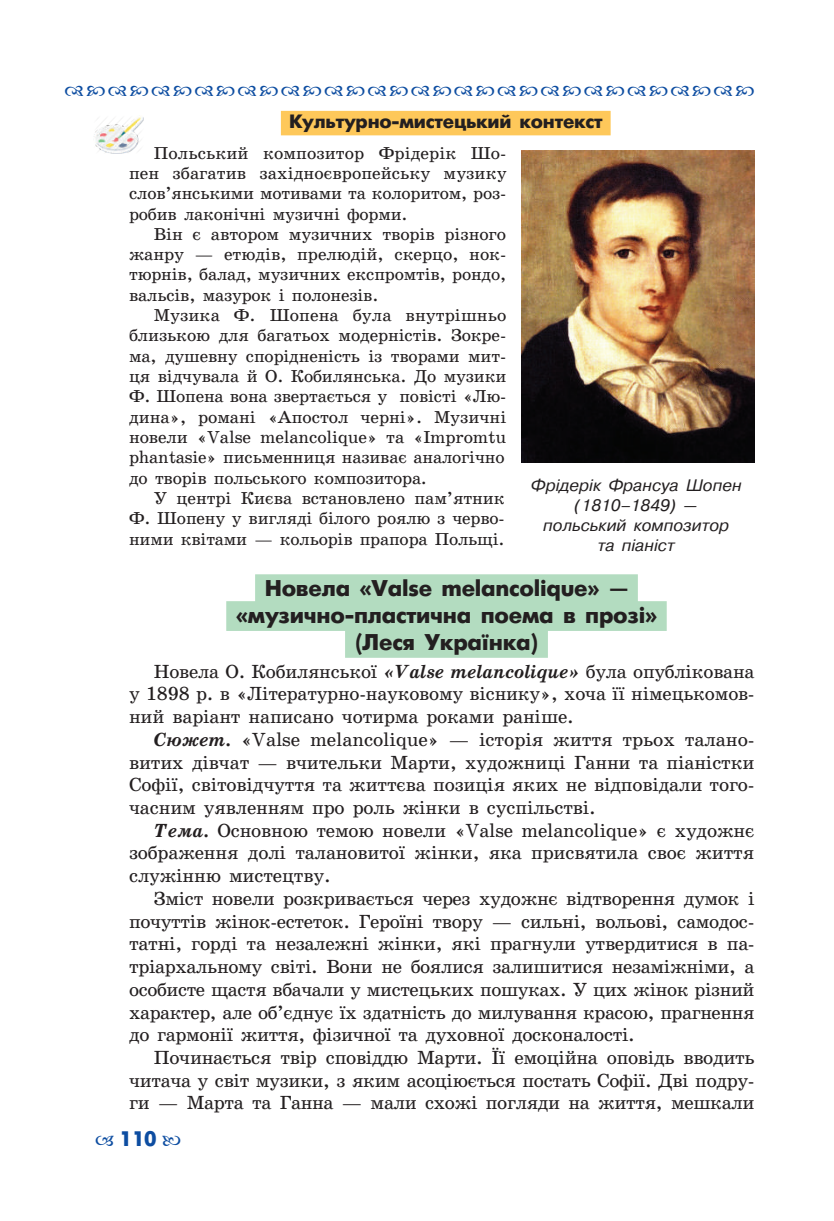
<style>
.page{position:relative;width:834px;height:1221px;background:#fff}
.page>*{position:absolute;margin:0;border:0;box-sizing:border-box;transform-origin:0 0}
.t1{font:700 22.75px/26.8px "Futuris C";letter-spacing:-.01em;color:#231f20;text-align:center}
.t2{font:700 21px "Futuris C";color:#0d4da1}
.t3{font:19.25px/22.8px "School Book C";letter-spacing:-.01em;color:#231f20;text-align:justify}
.t4{font:700 19.25px "Futuris C";letter-spacing:-.01em;color:#231f20}
.t5{font:17.5px/20.3px "School Book C";letter-spacing:-.01em;color:#231f20;text-align:justify}
.t6{font:italic 16.62px/19.9px "Pragmatica C";color:#231f20;text-align:center}
.s1{font-weight:700;font-style:italic}
.s2{font-weight:700}
</style>
<div class="page">
<div style="left:281px;top:111px;width:329px;height:24px;background:#fec85a"></div>
<div style="left:255px;top:574px;width:382px;height:30px;background:#b3dcc0"></div>
<div style="left:226px;top:601px;width:440px;height:30px;background:#b3dcc0"></div>
<div style="left:345px;top:628px;width:203px;height:29px;background:#b3dcc0"></div>
<img style="left:94px;top:116px;width:50px;height:37px">
<img style="left:521px;top:150px;width:233px;height:313px">
<p class="t4" style="left:289px;top:111px;width:315px">Культурно-мистецький контекст</p>
<p class="t5" style="left:129px;top:143px;width:379px;text-indent:25px">Польський композитор Фрідерік Шо&shy;пен збагатив західноєвропейську музику слов’янськими мотивами та колоритом, роз&shy;робив лаконічні музичні форми.</p>
<p class="t5" style="left:129px;top:224px;width:379px;text-indent:25px">Він є автором музичних творів різного жанру — етюдів, прелюдій, скерцо, нок&shy;тюрнів, балад, музичних експромтів, рондо, вальсів, мазурок і полонезів.</p>
<p class="t5" style="left:129px;top:305px;width:379px;text-indent:25px">Музика Ф. Шопена була внутрішньо близькою для багатьох модерністів. Зокре&shy;ма, душевну спорідненість із творами мит&shy;ця відчувала й О. Кобилянська. До музики Ф. Шопена вона звертається у повісті «Лю&shy;дина», романі «Апостол черні». Музичні новели «Valse melancolique» та «Іmpromtu phantasie» письменниця називає аналогічно до творів польського композитора.</p>
<p class="t5" style="left:129px;top:488px;width:377px;text-indent:25px">У центрі Києва встановлено пам’ятник Ф. Шопену у вигляді білого роялю з черво&shy;ними квітами — кольорів прапора Польщі.</p>
<p class="t1" style="left:236px;top:575px;width:423px">Новела «Valse melancolique» — «музично-пластична поема в прозі» (Леся Українка)</p>
<p class="t3" style="left:129px;top:660px;width:627px;text-indent:25px">Новела О. Кобилянської <span class="s1">«Valse melancolique»</span> була опублікована у 1898 р. в «Літературно-науковому віснику», хоча її німецькомов&shy;ний варіант написано чотирма роками раніше.</p>
<p class="t3" style="left:129px;top:728px;width:627px;text-indent:25px"><span class="s1">Сюжет</span><span class="s2">.</span> «Valse melancolique» — історія життя трьох талано&shy;витих дівчат — вчительки Марти, художниці Ганни та піаністки Софії, світовідчуття та життєва позиція яких не відповідали того&shy;часним уявленням про роль жінки в суспільстві.</p>
<p class="t3" style="left:129px;top:819px;width:627px;text-indent:25px"><span class="s1">Тема</span><span class="s2">.</span> Основною темою новели «Valse melancolique» є художнє зображення долі талановитої жінки, яка присвятила своє життя служінню мистецтву.</p>
<p class="t3" style="left:129px;top:887px;width:627px;text-indent:25px">Зміст новели розкривається через художнє відтворення думок і почуттів жінок-естеток. Героїні твору — сильні, вольові, самодос&shy;татні, горді та незалежні жінки, які прагнули утвердитися в па&shy;тріархальному світі. Вони не боялися залишитися незаміжніми, а особисте щастя вбачали у мистецьких пошуках. У цих жінок різний характер, але об’єднує їх здатність до милування красою, прагнення до гармонії життя, фізичної та духовної досконалості.</p>
<p class="t3" style="left:129px;top:1046px;width:627px;text-indent:25px">Починається твір сповіддю Марти. Її емоційна оповідь вводить читача у світ музики, з яким асоціюється постать Софії. Дві подру&shy;ги — Марта та Ганна — мали схожі погляди на життя, мешкали</p>
<p class="t6" style="left:531px;top:475px;width:212px">Фрідерік Франсуа Шопен (1810–1849) —<br>польський композитор<br>та піаніст</p>
<p class="t2" style="left:119px;top:1126px;width:39px">110</p>
</div>
